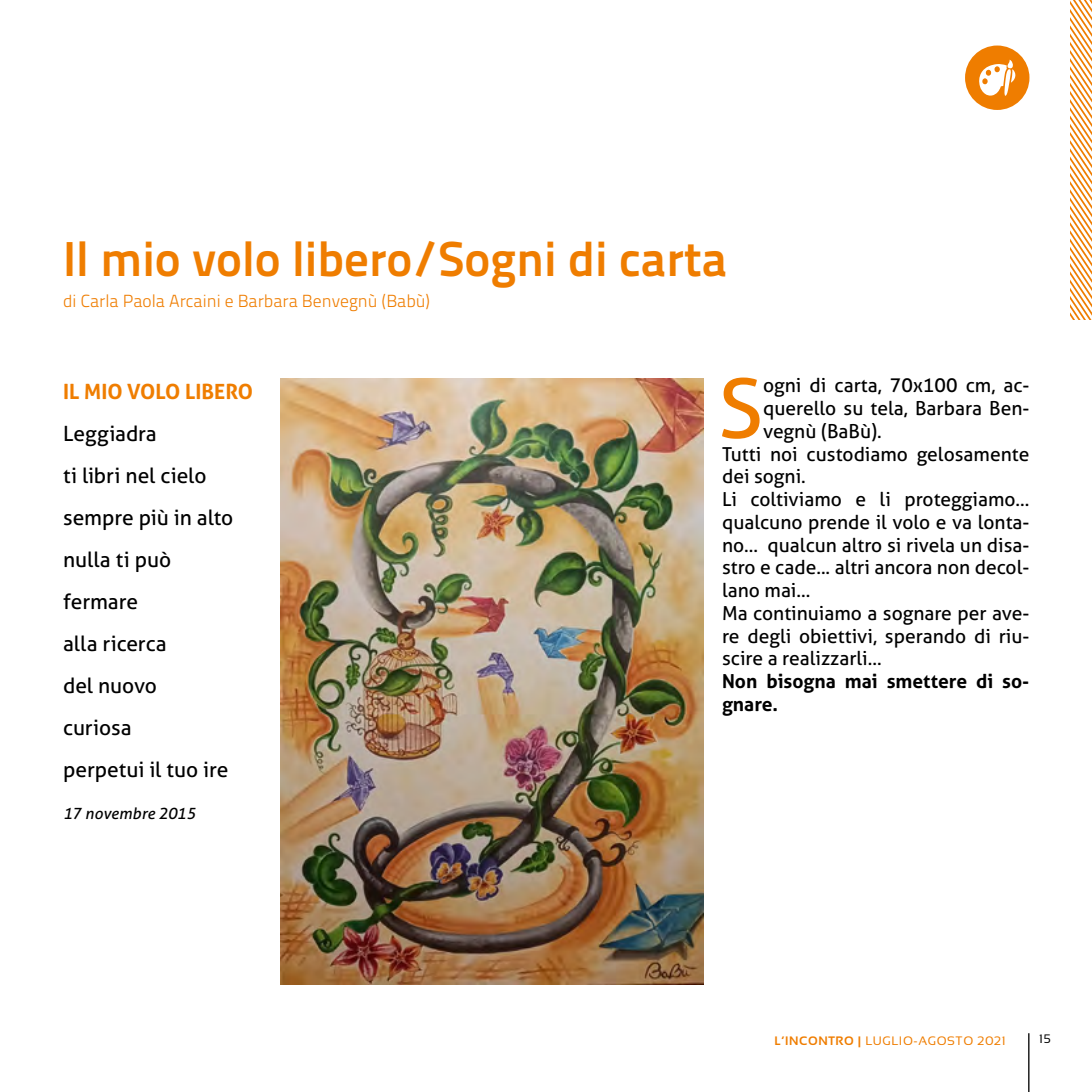
<style>
.page{position:relative;width:1092px;height:1092px;background:#fff}
.page>*{position:absolute;margin:0;border:0;box-sizing:border-box;transform-origin:0 0}
.t1{font:82.42px "Aller";color:#ef7d00}
.t2{font:700 49px "Titillium Text 22 L";color:#ef7d00}
.t3{font:21px/42px "Aller";letter-spacing:-.005em;color:#000}
.t4{font:700 21px "Aller";color:#ef7d00}
.t5{font:19.25px "Aller";color:#000}
.t6{font:700 19.25px/22.8px "Aller";color:#000}
.t7{font:300 17.5px "Titillium Text 22 L";color:#ef7d00}
.t8{font:italic 15.75px "Aller";letter-spacing:.005em;color:#000}
.t9{font:12.25px "Sansation";letter-spacing:.05em;color:#ef7d00}
.t10{font:12.25px "Sansation";color:#000}
.s1{font-weight:700}
</style>
<div class="page">
<hr style="left:1028px;top:1033px;width:1px;height:58px;background:#000">
<svg style="left:1070px;top:0;width:21px;height:319px"></svg>
<div style="left:964px;top:45px;width:65px;height:65px;background:#ef7d00;border-radius:50%"></div>
<svg style="left:979px;top:60px;width:37px;height:36px"></svg>
<img style="left:280px;top:378px;width:423px;height:606px">
<h2 class="t2" style="left:63px;top:221px;width:665px">Il mio volo libero/Sogni di carta</h2>
<p class="t7" style="left:63px;top:288px;width:368px">di Carla Paola Arcaini e Barbara Benvegnù (Babù)</p>
<p class="t4" style="left:63px;top:379px;width:191px">IL MIO VOLO LIBERO</p>
<p class="t3" style="left:63px;top:413px;width:172px">Leggiadra<br>ti libri nel cielo sempre più in alto nulla ti può fermare<br>alla ricerca<br>del nuovo<br>curiosa<br>perpetui il tuo ire</p>
<p class="t8" style="left:63px;top:804px;width:134px">17 novembre 2015</p>
<h1 class="t1" style="left:718px;top:358px;width:46px">S</h1>
<p class="t5" style="left:763px;top:373px;width:268px">ogni di carta, 70x100 cm, ac-</p>
<p class="t5" style="left:763px;top:396px;width:268px">querello su tela, Barbara Ben-</p>
<p class="t5" style="left:763px;top:419px;width:120px">vegnù (BaBù).</p>
<p class="t5" style="left:722px;top:442px;width:309px">Tutti noi custodiamo gelosamente</p>
<p class="t5" style="left:722px;top:464px;width:85px">dei sogni.</p>
<p class="t5" style="left:722px;top:487px;width:309px">Li coltiviamo e li proteggiamo...</p>
<p class="t5" style="left:722px;top:510px;width:309px">qualcuno prende il volo e va lonta-</p>
<p class="t5" style="left:722px;top:533px;width:309px">no... qualcun altro si rivela un disa-</p>
<p class="t5" style="left:722px;top:556px;width:309px">stro e cade... altri ancora non decol-</p>
<p class="t5" style="left:722px;top:578px;width:90px">lano mai...</p>
<p class="t5" style="left:722px;top:601px;width:309px">Ma continuiamo a sognare per ave-</p>
<p class="t5" style="left:722px;top:624px;width:309px">re degli obiettivi, sperando di riu-</p>
<p class="t5" style="left:722px;top:647px;width:161px">scire a realizzarli...</p>
<p class="t6" style="left:722px;top:669px;width:309px">Non bisogna mai smettere di so&shy;gnare.</p>
<p class="t9" style="left:774px;top:1034px;width:233px"><span class="s1">L’INCONTRO |</span> LUGLIO-AGOSTO 2021</p>
<p class="t10" style="left:1039px;top:1032px;width:13px">15</p>
</div>
